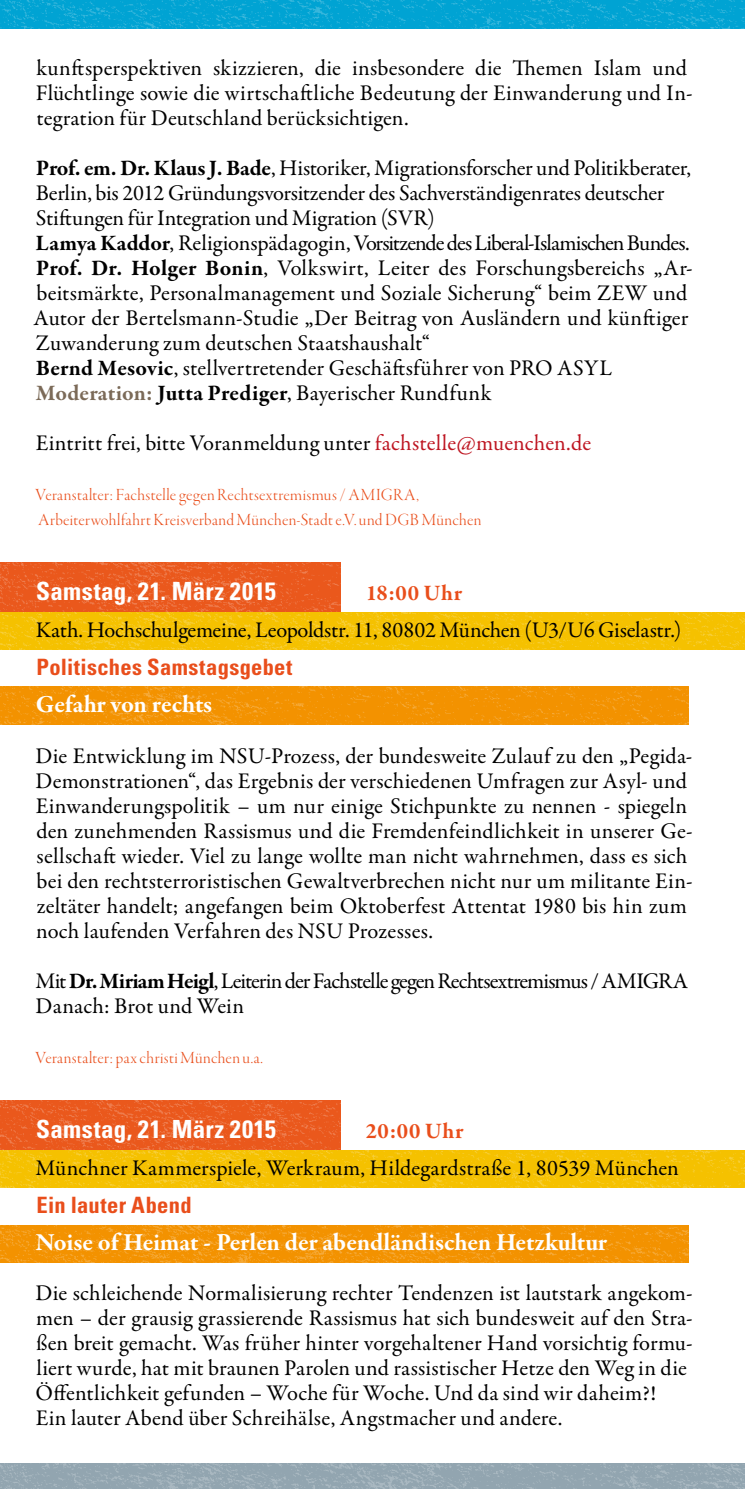
<style>
.page{position:relative;width:745px;height:1489px;background:#fff}
.page>*{position:absolute;margin:0;border:0;box-sizing:border-box;transform-origin:0 0}
.t1{font:700 25px "Garamond Premr Pro";letter-spacing:-.01em;color:#fff}
.t2{font:700 condensed 25px "Univers";letter-spacing:.02em;color:#fff}
.t3{font:22.5px/25px "Garamond Premr Pro";letter-spacing:.005em;color:#000}
.t4{font:22.5px/25px "Garamond Premr Pro";letter-spacing:-.035em;color:#000}
.t5{font:700 condensed 22.5px "Univers";letter-spacing:.015em;color:#e94e1b}
.t6{font:700 22.5px "Garamond Premr Pro";letter-spacing:.025em;color:#e94e1b}
.t7{font:17.5px/25px "Garamond Premr Pro Lt Disp";letter-spacing:.02em;color:#e94e1b}
.s1{font-weight:700}
.s2{font-weight:700;color:#7b6a58}
.s3{color:#be1622}
</style>
<div class="page">
<hr style="left:744px;top:337px;width:1px;height:50px;background:#ea581c">
<hr style="left:744px;top:462px;width:1px;height:63px;background:#f39200">
<hr style="left:744px;top:1025px;width:1px;height:62px;background:#f5c100">
<hr style="left:744px;top:387px;width:1px;height:38px;background:#f5c100">
<hr style="left:744px;top:1125px;width:1px;height:62px;background:#f39200">
<img style="left:0;top:0;width:744px;height:1488px">
<p class="t3" style="left:36px;top:56px;width:658px">kunftsperspektiven skizzieren, die insbesondere die Themen Islam und<br>Flüchtlinge sowie die wirtschaftliche Bedeutung der Einwanderung und In&shy;tegration für Deutschland berücksichtigen.</p>
<p class="t3" style="left:33px;top:156px;width:660px"><span class="s1">Prof. em. Dr. Klaus J. Bade</span>, Historiker, Migrationsforscher und Politikberater, Berlin, bis 2012 Gründungsvorsitzender des Sachverständigenrates deutscher Stiftungen für Integration und Migration (SVR)<br><span class="s1">Lamya Kaddor</span>, Religionspädagogin, Vorsitzende des Liberal-Islamischen Bundes.<br><span class="s1">Prof. Dr. Holger Bonin</span>, Volkswirt, Leiter des Forschungsbereichs „Ar&shy;beitsmärkte, Personalmanagement und Soziale Sicherung“ beim ZEW und Autor der Bertelsmann-Studie „Der Beitrag von Ausländern und künftiger Zuwanderung zum deutschen Staatshaushalt“<br><span class="s1">Bernd Mesovic</span>, stellvertretender Geschäftsführer von PRO ASYL <span class="s2">Moderation:</span> <span class="s1">Jutta Prediger</span>, Bayerischer Rundfunk</p>
<p class="t3" style="left:36px;top:431px;width:556px">Eintritt frei, bitte Voranmeldung unter <span class="s3">fachstelle@muenchen.de</span></p>
<p class="t7" style="left:35px;top:482px;width:447px">Veranstalter: Fachstelle gegen Rechtsextremismus / AMIGRA,<br>Arbeiterwohlfahrt Kreisverband München-Stadt e.V. und DGB München</p>
<p class="t2" style="left:36px;top:575px;width:241px">Samstag, 21. März 2015</p>
<p class="t6" style="left:365px;top:579px;width:98px">18:00 Uhr</p>
<p class="t3" style="left:36px;top:618px;width:647px">Kath. Hochschulgemeine, Leopoldstr. 11, 80802 München (U3/U6 Giselastr.)</p>
<p class="t5" style="left:36px;top:653px;width:257px">Politisches Samstagsgebet</p>
<p class="t1" style="left:36px;top:689px;width:178px">Gefahr von rechts</p>
<p class="t3" style="left:36px;top:743px;width:658px">Die Entwicklung im NSU-Prozess, der bundesweite Zulauf zu den „Pegida-Demonstrationen“, das Ergebnis der verschiedenen Umfragen zur Asyl- und Einwanderungspolitik – um nur einige Stichpunkte zu nennen - spiegeln den zunehmenden Rassismus und die Fremdenfeindlichkeit in unserer Ge&shy;sellschaft wieder. Viel zu lange wollte man nicht wahrnehmen, dass es sich bei den rechtsterroristischen Gewaltverbrechen nicht nur um militante Ein&shy;zeltäter handelt; angefangen beim Oktoberfest Attentat 1980 bis hin zum noch laufenden Verfahren des NSU Prozesses.</p>
<p class="t4" style="left:35px;top:968px;width:653px">Mit <span class="s1">Dr. Miriam Heigl</span>, Leiterin der Fachstelle gegen Rechtsextremismus / AMIGRA<br>Danach: Brot und Wein</p>
<p class="t7" style="left:35px;top:1045px;width:229px">Veranstalter: pax christi München u.a.</p>
<p class="t2" style="left:36px;top:1113px;width:241px">Samstag, 21. März 2015</p>
<p class="t6" style="left:365px;top:1116px;width:99px">20:00 Uhr</p>
<p class="t3" style="left:35px;top:1156px;width:644px">Münchner Kammerspiele, Werkraum, Hildegardstraße 1, 80539 München</p>
<p class="t5" style="left:37px;top:1190px;width:156px">Ein lauter Abend</p>
<p class="t1" style="left:35px;top:1227px;width:572px">Noise of Heimat - Perlen der abendländischen Hetzkultur</p>
<p class="t3" style="left:35px;top:1281px;width:658px">Die schleichende Normalisierung rechter Tendenzen ist lautstark angekom&shy;men – der grausig grassierende Rassismus hat sich bundesweit auf den Stra&shy;ßen breit gemacht. Was früher hinter vorgehaltener Hand vorsichtig formu&shy;liert wurde, hat mit braunen Parolen und rassistischer Hetze den Weg in die Öffentlichkeit gefunden – Woche für Woche. Und da sind wir daheim?!<br>Ein lauter Abend über Schreihälse, Angstmacher und andere.</p>
</div>
